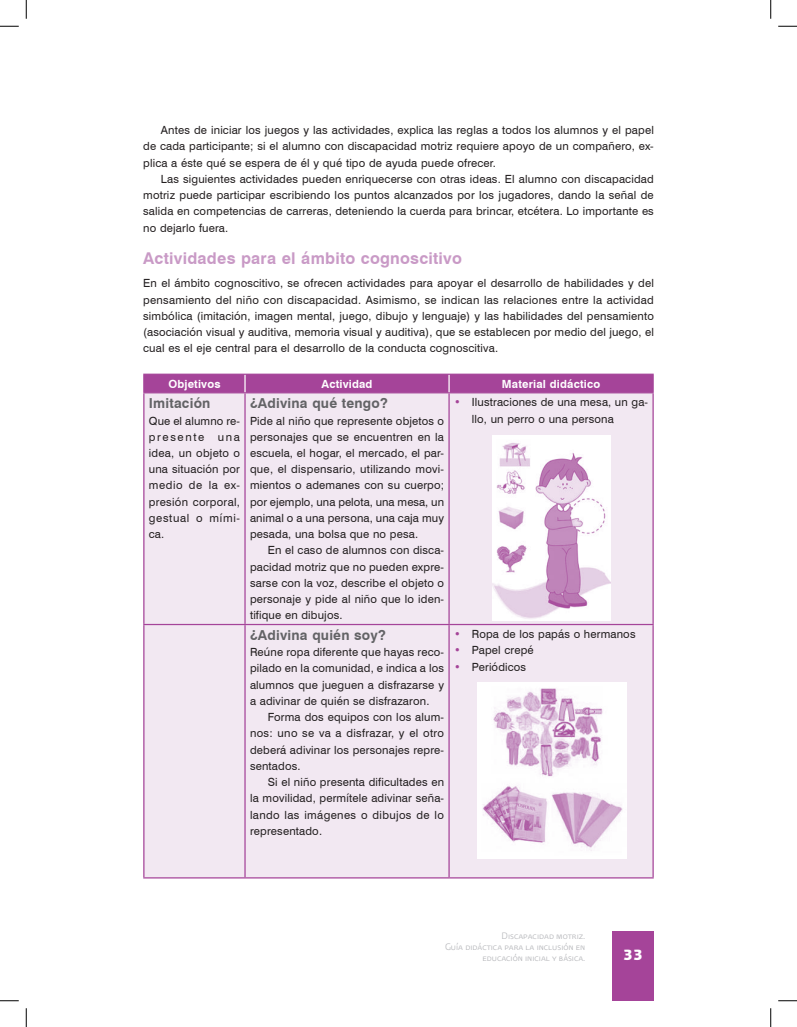
<style>
.page{position:relative;width:797px;height:1027px;background:#fff}
.page>*{position:absolute;margin:0;border:0;box-sizing:border-box;transform-origin:0 0}
.t1{font:17.5px "Presidencia Fuerte";color:#fff}
.t2{font:700 16.25px "Swiss 721 BT";letter-spacing:.015em;color:#c99ac6}
.t3{font:700 13.75px "Swiss 721 BT";letter-spacing:.015em;color:#636366}
.t4{font:11.25px/16.2px "Swiss 721 BT";letter-spacing:.015em;color:#231f20;text-align:justify}
.t5{font:11.25px/11.2px "Presidencia Fina Versalitas";color:#b2b3b7;text-align:right;scale:.95 1}
.t6{font:700 11.25px "Swiss 721 BT";letter-spacing:.015em;color:#fff}
.s1{color:#a54499}
</style>
<div class="page">
<div style="left:612px;top:931px;width:41px;height:70px;background:#a54499"></div>
<div style="left:144px;top:393px;width:508px;height:484px;background:#f2e8f2"></div>
<hr style="left:143px;top:393px;width:1px;height:231px;background:#a54499">
<hr style="left:244px;top:393px;width:2px;height:231px;background:#a54499">
<hr style="left:448px;top:393px;width:1px;height:231px;background:#a54499">
<hr style="left:652px;top:393px;width:1px;height:231px;background:#a54499">
<hr style="left:143px;top:624px;width:102px;height:1px;background:#a54499">
<hr style="left:143px;top:625px;width:1px;height:252px;background:#a54499">
<hr style="left:245px;top:624px;width:204px;height:1px;background:#a54499">
<hr style="left:244px;top:625px;width:2px;height:252px;background:#a54499">
<hr style="left:449px;top:624px;width:204px;height:1px;background:#a54499">
<hr style="left:448px;top:625px;width:1px;height:252px;background:#a54499">
<hr style="left:652px;top:625px;width:1px;height:252px;background:#a54499">
<hr style="left:143px;top:877px;width:102px;height:1px;background:#a54499">
<hr style="left:245px;top:877px;width:204px;height:1px;background:#a54499">
<hr style="left:449px;top:877px;width:204px;height:1px;background:#a54499">
<div style="left:143px;top:374px;width:510px;height:19px;background:#a54499"></div>
<img style="left:492px;top:436px;width:118px;height:185px">
<img style="left:477px;top:682px;width:149px;height:176px">
<svg style="left:0;top:25px;width:19px;height:2px"></svg>
<svg style="left:778px;top:25px;width:19px;height:2px"></svg>
<svg style="left:0;top:1000px;width:19px;height:1px"></svg>
<svg style="left:778px;top:1000px;width:19px;height:1px"></svg>
<svg style="left:25px;top:0;width:2px;height:19px"></svg>
<svg style="left:25px;top:1008px;width:2px;height:19px"></svg>
<svg style="left:770px;top:0;width:1px;height:19px"></svg>
<svg style="left:770px;top:1008px;width:1px;height:19px"></svg>
<p class="t4" style="left:161px;top:122px;width:494px">Antes de iniciar los juegos y las actividades, explica las reglas a todos los alumnos y el papel</p>
<p class="t4" style="left:143px;top:138px;width:512px">de cada participante; si el alumno con discapacidad motriz requiere apoyo de un compañero, ex-</p>
<p class="t4" style="left:143px;top:154px;width:354px">plica a éste qué se espera de él y qué tipo de ayuda puede ofrecer.</p>
<p class="t4" style="left:161px;top:171px;width:494px">Las siguientes actividades pueden enriquecerse con otras ideas. El alumno con discapacidad</p>
<p class="t4" style="left:143px;top:187px;width:512px">motriz puede participar escribiendo los puntos alcanzados por los jugadores, dando la señal de</p>
<p class="t4" style="left:143px;top:203px;width:512px">salida en competencias de carreras, deteniendo la cuerda para brincar, etcétera. Lo importante es</p>
<p class="t4" style="left:143px;top:219px;width:87px">no dejarlo fuera.</p>
<p class="t2" style="left:143px;top:248px;width:320px">Actividades para el ámbito cognoscitivo</p>
<p class="t4" style="left:143px;top:275px;width:512px">En el ámbito cognoscitivo, se ofrecen actividades para apoyar el desarrollo de habilidades y del pensamiento del niño con discapacidad. Asimismo, se indican las relaciones entre la actividad simbólica (imitación, imagen mental, juego, dibujo y lenguaje) y las habilidades del pensamiento (asociación visual y auditiva, memoria visual y auditiva), que se establecen por medio del juego, el cual es el eje central para el desarrollo de la conducta cognoscitiva.</p>
<p class="t6" style="left:168px;top:377px;width:54px">Objetivos</p>
<p class="t6" style="left:321px;top:377px;width:52px">Actividad</p>
<p class="t6" style="left:502px;top:377px;width:100px">Material didáctico</p>
<p class="t3" style="left:149px;top:395px;width:63px">Imitación</p>
<p class="t4" style="left:149px;top:412px;width:93px">Que el alumno re&shy;presente una idea, un objeto o una situación por medio de la ex&shy;presión corporal, gestual o mími&shy;ca.</p>
<p class="t3" style="left:250px;top:395px;width:139px">¿Adivina qué tengo?</p>
<p class="t4" style="left:250px;top:412px;width:195px">Pide al niño que represente objetos o</p>
<p class="t4" style="left:250px;top:428px;width:195px">personajes que se encuentren en la</p>
<p class="t4" style="left:250px;top:445px;width:195px">escuela, el hogar, el mercado, el par-</p>
<p class="t4" style="left:250px;top:461px;width:195px">que, el dispensario, utilizando movi-</p>
<p class="t4" style="left:250px;top:477px;width:195px">mientos o ademanes con su cuerpo;</p>
<p class="t4" style="left:250px;top:493px;width:195px">por ejemplo, una pelota, una mesa, un</p>
<p class="t4" style="left:250px;top:510px;width:195px">animal o a una persona, una caja muy</p>
<p class="t4" style="left:250px;top:526px;width:170px">pesada, una bolsa que no pesa.</p>
<p class="t4" style="left:268px;top:542px;width:178px">En el caso de alumnos con disca-</p>
<p class="t4" style="left:250px;top:558px;width:195px">pacidad motriz que no pueden expre-</p>
<p class="t4" style="left:250px;top:575px;width:196px">sarse con la voz, describe el objeto o</p>
<p class="t4" style="left:250px;top:591px;width:195px">personaje y pide al niño que lo iden-</p>
<p class="t4" style="left:250px;top:607px;width:94px">tifique en dibujos.</p>
<p class="t4" style="left:472px;top:394px;width:178px;text-indent:-18px"><span class="s1">•</span> Ilustraciones de una mesa, un ga&shy;llo, un perro o una persona</p>
<p class="t3" style="left:250px;top:627px;width:137px">¿Adivina quién soy?</p>
<p class="t4" style="left:250px;top:644px;width:195px">Reúne ropa diferente que hayas reco-</p>
<p class="t4" style="left:250px;top:660px;width:195px">pilado en la comunidad, e indica a los</p>
<p class="t4" style="left:250px;top:676px;width:195px">alumnos que jueguen a disfrazarse y</p>
<p class="t4" style="left:250px;top:693px;width:181px">a adivinar de quién se disfrazaron.</p>
<p class="t4" style="left:268px;top:709px;width:178px">Forma dos equipos con los alum-</p>
<p class="t4" style="left:250px;top:725px;width:195px">nos: uno se va a disfrazar, y el otro</p>
<p class="t4" style="left:250px;top:741px;width:195px">deberá adivinar los personajes repre-</p>
<p class="t4" style="left:250px;top:758px;width:52px">sentados.</p>
<p class="t4" style="left:268px;top:774px;width:178px">Si el niño presenta dificultades en</p>
<p class="t4" style="left:250px;top:790px;width:195px">la movilidad, permítele adivinar seña-</p>
<p class="t4" style="left:250px;top:806px;width:195px">lando las imágenes o dibujos de lo</p>
<p class="t4" style="left:250px;top:823px;width:74px">representado.</p>
<p class="t4" style="left:454px;top:626px;width:183px"><span class="s1">•</span> Ropa de los papás o hermanos</p>
<p class="t4" style="left:454px;top:642px;width:81px"><span class="s1">•</span> Papel crepé</p>
<p class="t4" style="left:454px;top:658px;width:74px"><span class="s1">•</span> Periódicos</p>
<p class="t5" style="left:445px;top:929px;width:149px">Discapacidad motriz.<br>Guía didáctica para la inclusión en educación inicial y básica.</p>
<p class="t1" style="left:623px;top:945px;width:21px">33</p>
</div>
